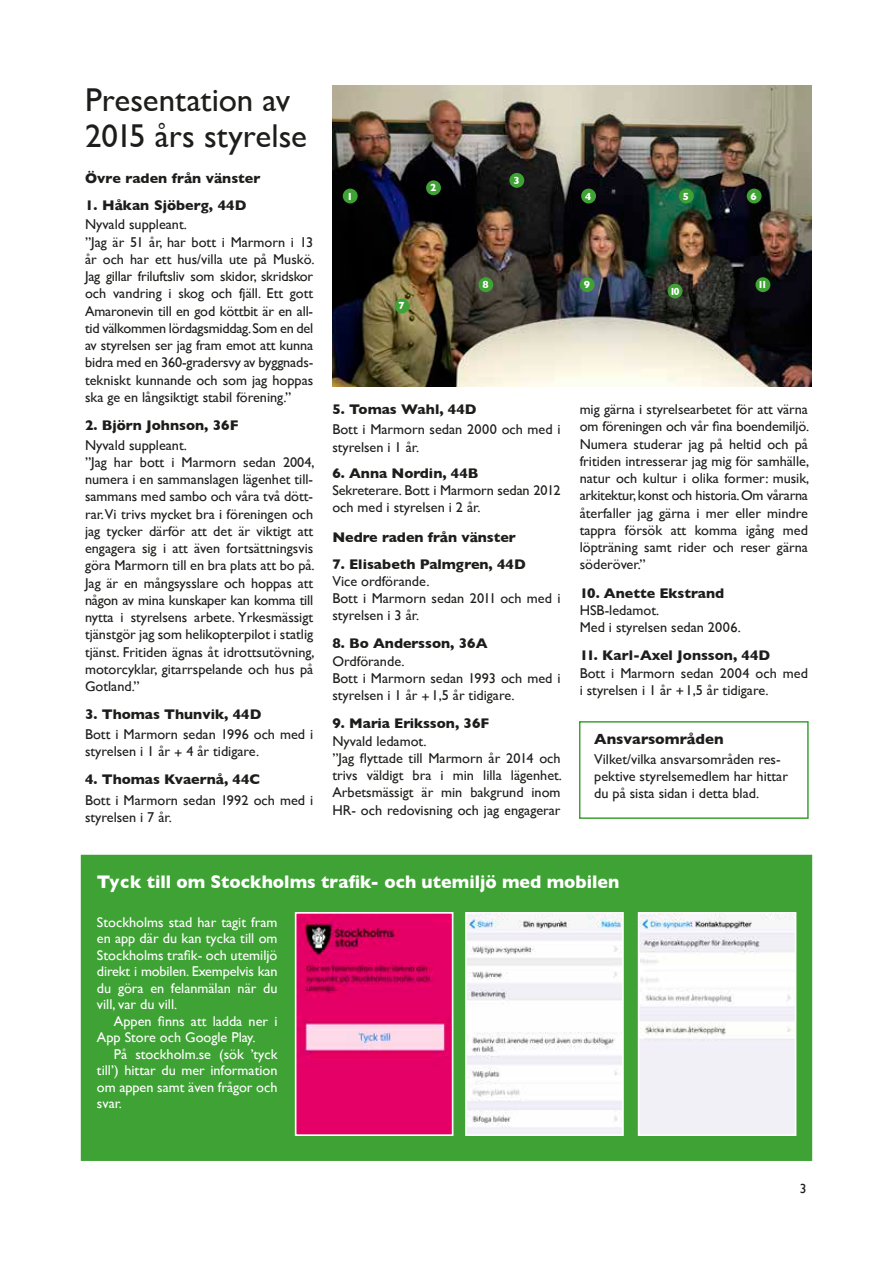
<style>
.page{position:relative;width:893px;height:1263px;background:#fff}
.page>*{position:absolute;margin:0;border:0;box-sizing:border-box;transform-origin:0 0}
.t1{font:33px/36px "Gill Sans";color:#1d1d1b}
.t2{font:700 18.6px "Gill Sans";letter-spacing:.005em;color:#fff;scale:.95 1}
.t3{font:700 15px "Gill Sans";color:#1d1d1b}
.t4{font:14.25px/17.2px "Gill Sans";color:#1d1d1b}
.t5{font:14.25px/16.5px "Gill Sans";color:#fff;text-align:justify}
.t6{font:700 14.25px "Gill Sans";color:#1d1d1b}
.t7{font:13.5px "Gill Sans";color:#1d1d1b}
.t8{font:700 10.5px "Gill Sans";color:#fff}
.t9{font:700 10.5px "Gill Sans";color:#fff;scale:.91 1}
</style>
<div class="page">
<img style="left:332px;top:85px;width:479px;height:302px">
<div style="left:581px;top:189px;width:15px;height:14px;background:#3ea234;border-radius:50%"></div>
<div style="left:343px;top:189px;width:15px;height:14px;background:#3ea234;border-radius:50%"></div>
<div style="left:426px;top:180px;width:15px;height:15px;background:#3ea234;border-radius:50%"></div>
<div style="left:679px;top:189px;width:15px;height:14px;background:#3ea234;border-radius:50%"></div>
<div style="left:478px;top:277px;width:15px;height:15px;background:#3ea234;border-radius:50%"></div>
<div style="left:580px;top:277px;width:15px;height:15px;background:#3ea234;border-radius:50%"></div>
<div style="left:509px;top:173px;width:15px;height:15px;background:#3ea234;border-radius:50%"></div>
<div style="left:747px;top:189px;width:15px;height:14px;background:#3ea234;border-radius:50%"></div>
<div style="left:395px;top:298px;width:14px;height:15px;background:#3ea234;border-radius:50%"></div>
<div style="left:755px;top:277px;width:15px;height:15px;background:#3ea234;border-radius:50%"></div>
<div style="left:668px;top:284px;width:14px;height:14px;background:#3ea234;border-radius:50%"></div>
<div style="left:81px;top:855px;width:731px;height:306px;background:#3ea234"></div>
<img style="left:298px;top:915px;width:152px;height:218px">
<div style="left:295px;top:912px;width:158px;height:224px;border:2px solid #fff"></div>
<img style="left:468px;top:915px;width:153px;height:218px">
<div style="left:465px;top:912px;width:159px;height:224px;border:2px solid #fff"></div>
<img style="left:641px;top:915px;width:152px;height:218px">
<div style="left:638px;top:912px;width:158px;height:224px;border:2px solid #fff"></div>
<div style="left:579px;top:721px;width:230px;height:98px;border:2px solid #3ea234"></div>
<h1 class="t1" style="left:85px;top:81px;width:224px">Presentation av<br>2015 års styrelse</h1>
<p class="t6" style="left:85px;top:167px;width:177px">Övre raden från vänster</p>
<p class="t6" style="left:85px;top:194px;width:163px">1. Håkan Sjöberg, 44D</p>
<p class="t4" style="left:85px;top:216px;width:231px">Nyvald suppleant.<br>”Jag är 51 år, har bott i Marmorn i 13 år och har ett hus/villa ute på Muskö.<br>Jag gillar friluftsliv som skidor, skridskor och vandring i skog och fjäll. Ett gott Amaronevin till en god köttbit är en all&shy;tid välkommen lördagsmiddag. Som en del av styrelsen ser jag fram emot att kunna bidra med en 360-gradersvy av byggnads&shy;tekniskt kunnande och som jag hoppas ska ge en långsiktigt stabil förening.”</p>
<p class="t6" style="left:85px;top:414px;width:155px">2. Björn Johnson, 36F</p>
<p class="t4" style="left:85px;top:436px;width:231px">Nyvald suppleant.<br>”Jag har bott i Marmorn sedan 2004, numera i en sammanslagen lägenhet till&shy;sammans med sambo och våra två dött&shy;rar.Vi trivs mycket bra i föreningen och jag tycker därför att det är viktigt att engagera sig i att även fortsättningsvis göra Marmorn till en bra plats att bo på.<br>Jag är en mångsysslare och hoppas att någon av mina kunskaper kan komma till nytta i styrelsens arbete. Yrkesmässigt tjänstgör jag som helikopterpilot i statlig tjänst. Fritiden ägnas åt idrottsutövning, motorcyklar, gitarrspelande och hus på Gotland.”</p>
<p class="t6" style="left:85px;top:703px;width:178px">3. Thomas Thunvik, 44D</p>
<p class="t4" style="left:85px;top:725px;width:230px">Bott i Marmorn sedan 1996 och med i styrelsen i 1 år + 4 år tidigare.</p>
<p class="t6" style="left:85px;top:768px;width:177px">4. Thomas Kvaernå, 44C</p>
<p class="t4" style="left:85px;top:791px;width:230px">Bott i Marmorn sedan 1992 och med i styrelsen i 7 år.</p>
<p class="t8" style="left:513px;top:172px;width:8px">3</p>
<p class="t8" style="left:430px;top:179px;width:8px">2</p>
<p class="t8" style="left:347px;top:188px;width:8px">1</p>
<p class="t8" style="left:585px;top:188px;width:8px">4</p>
<p class="t8" style="left:399px;top:298px;width:8px">7</p>
<p class="t8" style="left:482px;top:276px;width:8px">8</p>
<p class="t8" style="left:584px;top:276px;width:8px">9</p>
<p class="t8" style="left:683px;top:188px;width:8px">5</p>
<p class="t9" style="left:670px;top:283px;width:12px">10</p>
<p class="t8" style="left:751px;top:188px;width:8px">6</p>
<p class="t9" style="left:758px;top:276px;width:12px">11</p>
<p class="t6" style="left:332px;top:398px;width:146px">5. Tomas Wahl, 44D</p>
<p class="t4" style="left:332px;top:421px;width:230px">Bott i Marmorn sedan 2000 och med i styrelsen i 1 år.</p>
<p class="t6" style="left:332px;top:462px;width:148px">6. Anna Nordin, 44B</p>
<p class="t4" style="left:332px;top:482px;width:230px">Sekreterare. Bott i Marmorn sedan 2012 och med i styrelsen i 2 år.</p>
<p class="t6" style="left:332px;top:526px;width:185px">Nedre raden från vänster</p>
<p class="t6" style="left:332px;top:552px;width:195px">7. Elisabeth Palmgren, 44D</p>
<p class="t4" style="left:332px;top:572px;width:230px">Vice ordförande.<br>Bott i Marmorn sedan 2011 och med i styrelsen i 3 år.</p>
<p class="t6" style="left:332px;top:632px;width:157px">8. Bo Andersson, 36A</p>
<p class="t4" style="left:332px;top:652px;width:230px">Ordförande.<br>Bott i Marmorn sedan 1993 och med i styrelsen i 1 år +1,5 år tidigare.</p>
<p class="t6" style="left:332px;top:712px;width:158px">9. Maria Eriksson, 36F</p>
<p class="t4" style="left:332px;top:732px;width:231px">Nyvald ledamot.<br>”Jag flyttade till Marmorn år 2014 och trivs väldigt bra i min lilla lägenhet.<br>Arbetsmässigt är min bakgrund inom HR- och redovisning och jag engagerar</p>
<p class="t4" style="left:580px;top:400px;width:231px;text-align:justify">mig gärna i styrelsearbetet för att värna om föreningen och vår fina boendemiljö.<br>Numera studerar jag på heltid och på fritiden intresserar jag mig för samhälle, natur och kultur i olika former: musik, arkitektur, konst och historia. Om vårarna återfaller jag gärna i mer eller mindre tappra försök att komma igång med löpträning samt rider och reser gärna söderöver.”</p>
<p class="t6" style="left:580px;top:581px;width:146px">10. Anette Ekstrand</p>
<p class="t4" style="left:580px;top:601px;width:163px">HSB-ledamot.<br>Med i styrelsen sedan 2006.</p>
<p class="t6" style="left:580px;top:644px;width:192px">11. Karl-Axel Jonsson, 44D</p>
<p class="t4" style="left:580px;top:664px;width:230px">Bott i Marmorn sedan 2004 och med i styrelsen i 1 år +1,5 år tidigare.</p>
<p class="t3" style="left:594px;top:727px;width:131px">Ansvarsområden</p>
<p class="t4" style="left:594px;top:750px;width:195px">Vilket/vilka ansvarsområden res&shy;pektive styrelsemedlem har hittar du på sista sidan i detta blad.</p>
<h2 class="t2" style="left:97px;top:867px;width:552px">Tyck till om Stockholms trafik- och utemiljö med mobilen</h2>
<p class="t5" style="left:97px;top:913px;width:182px">Stockholms stad har tagit fram en app där du kan tycka till om Stockholms trafik- och utemiljö direkt i mobilen. Exempelvis kan du göra en felanmälan när du vill, var du vill.</p>
<p class="t5" style="left:97px;top:1012px;width:182px;text-indent:17px">Appen finns att ladda ner i<br>App Store och Google Play.</p>
<p class="t5" style="left:97px;top:1045px;width:182px;text-indent:17px">På stockholm.se (sök ’tyck till’) hittar du mer information om appen samt även frågor och svar.</p>
<p class="t7" style="left:800px;top:1180px;width:8px">3</p>
</div>
